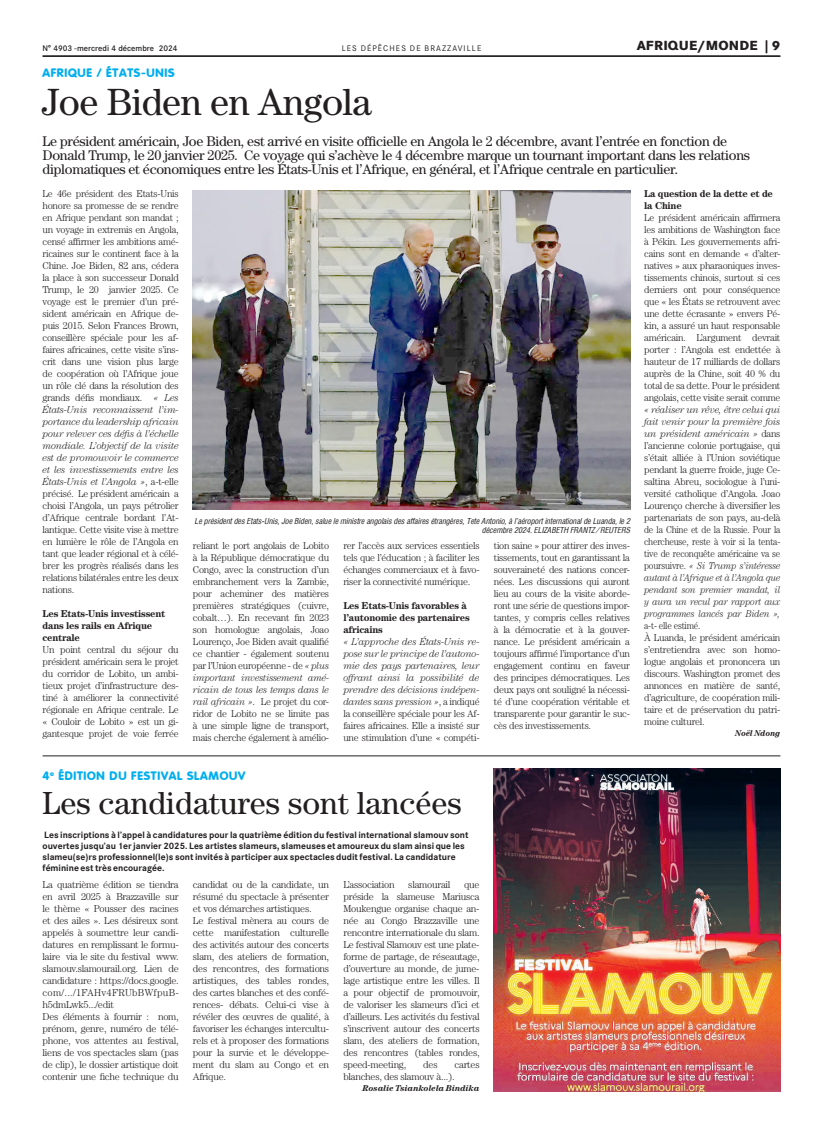
<style>
.page{position:relative;width:823px;height:1134px;background:#fff}
.page>*{position:absolute;margin:0;border:0;box-sizing:border-box;transform-origin:0 0}
.t1{font:38px "Century";letter-spacing:-.015em;color:#231f20}
.t2{font:32px "Century";color:#231f20}
.t3{font:14px/14px "Century";letter-spacing:-.02em;color:#231f20}
.t4{font:800 13px "Corporate SBQ";letter-spacing:.01em;color:#231f20}
.t5{font:800 12px "Corporate Rounded";letter-spacing:.06em;color:#00aeef}
.t6{font:300 10px/12px "Century";letter-spacing:-.025em;color:#231f20;text-align:justify}
.t7{font:italic 300 10px/12px "Century";letter-spacing:-.025em;color:#231f20;text-align:justify}
.t8{font:300 10px/12px "Century";letter-spacing:-.025em;color:#231f20;scale:.9 1}
.t9{font:700 10px/12px "Century";letter-spacing:-.025em;color:#231f20}
.t10{font:700 9px/11px "Corporate SBQ";color:#231f20}
.t11{font:italic 700 8.5px "Century";color:#231f20}
.t12{font:italic 700 8.5px "Century";color:#231f20;scale:.95 1}
.t13{font:italic 8px/9.6px "Corporate Condensed";color:#231f20;text-align:right}
.t14{font:500 8px "Corporate SBQ";color:#231f20}
.t15{font:8px "Corporate SBQ";letter-spacing:.135em;color:#231f20}
.s1{font-style:italic}
.s2{font-style:normal}
</style>
<div class="page">
<hr style="left:43px;top:56px;width:737px;height:1px;background:#231f20">
<img style="left:193px;top:191px;width:436px;height:318px">
<hr style="left:43px;top:755px;width:737px;height:1px;background:#231f20">
<img style="left:493px;top:768px;width:287px;height:323px">
<p class="t14" style="left:43px;top:43px;width:136px">N° 4903 -mercredi 4 décembre 2024</p>
<p class="t15" style="left:341px;top:43px;width:141px">LES DÉPÊCHES DE BRAZZAVILLE</p>
<h3 class="t4" style="left:636px;top:37px;width:145px">AFRIQUE/MONDE | 9</h3>
<p class="t5" style="left:43px;top:66px;width:133px">AFRIQUE / ÉTATS-UNIS</p>
<h1 class="t1" style="left:43px;top:80px;width:330px">Joe Biden en Angola</h1>
<p class="t3" style="left:43px;top:134px;width:708px">Le président américain, Joe Biden, est arrivé en visite officielle en Angola le 2 décembre, avant l’entrée en fonction de<br>Donald Trump, le 20 janvier 2025. Ce voyage qui s’achève le 4 décembre marque un tournant important dans les relations diplomatiques et économiques entre les États-Unis et l’Afrique, en général, et l’Afrique centrale en particulier.</p>
<p class="t6" style="left:43px;top:188px;width:138px">Le 46e président des Etats-Unis honore sa promesse de se rendre en Afrique pendant son mandat ; un voyage in extremis en Angola, censé affirmer les ambitions amé&shy;ricaines sur le continent face à la Chine. Joe Biden, 82 ans, cédera la place à son successeur Donald Trump, le 20 janvier 2025. Ce voyage est le premier d’un pré&shy;sident américain en Afrique de&shy;puis 2015. Selon Frances Brown, conseillère spéciale pour les af&shy;faires africaines, cette visite s’ins&shy;crit dans une vision plus large de coopération où l’Afrique joue un rôle clé dans la résolution des grands défis mondiaux. <span class="s1">« Les États-Unis reconnaissent l’im&shy;portance du leadership africain pour relever ces défis à l’échelle mondiale. L’objectif de la visite est de promouvoir le commerce et les investissements entre les États-Unis et l’Angola »</span>, a-t-elle précisé. Le président américain a choisi l’Angola, un pays pétrolier d’Afrique centrale bordant l’At&shy;lantique. Cette visite vise à mettre en lumière le rôle de l’Angola en tant que leader régional et à célé&shy;brer les progrès réalisés dans les relations bilatérales entre les deux nations.</p>
<p class="t9" style="left:43px;top:608px;width:124px">Les Etats-Unis investissent dans les rails en Afrique centrale</p>
<p class="t6" style="left:43px;top:644px;width:138px">Un point central du séjour du président américain sera le projet du corridor de Lobito, un ambi&shy;tieux projet d’infrastructure des&shy;tiné à améliorer la connectivité régionale en Afrique centrale. Le « Couloir de Lobito » est un gi&shy;gantesque projet de voie ferrée</p>
<p class="t13" style="left:194px;top:516px;width:436px">Le président des Etats-Unis, Joe Biden, salue le ministre angolais des affaires étrangères, Tete Antonio, à l’aéroport international de Luanda, le 2 décembre 2024. ELIZABETH FRANTZ / REUTERS</p>
<p class="t6" style="left:193px;top:539px;width:138px">reliant le port angolais de Lobito à la République démocratique du Congo, avec la construction d’un embranchement vers la Zambie, pour acheminer des matières premières stratégiques (cuivre, cobalt…). En recevant fin 2023 son homologue angolais, Joao Lourenço, Joe Biden avait qualifié ce chantier - également soutenu par l’Union européenne - de <span class="s1">« plus important investissement amé&shy;ricain de tous les temps dans le rail africain »</span>. Le projet du cor&shy;ridor de Lobito ne se limite pas à une simple ligne de transport, mais cherche également à amélio-</p>
<p class="t6" style="left:343px;top:539px;width:138px">rer l’accès aux services essentiels tels que l’éducation ; à faciliter les échanges commerciaux et à favo&shy;riser la connectivité numérique.</p>
<p class="t9" style="left:343px;top:599px;width:128px">Les Etats-Unis favorables à l’autonomie des partenaires africains</p>
<p class="t7" style="left:343px;top:635px;width:138px">« L’approche des États-Unis re&shy;pose sur le principe de l’autono&shy;mie des pays partenaires, leur offrant ainsi la possibilité de prendre des décisions indépen&shy;dantes sans pression »<span class="s2">, a indiqué la conseillère spéciale pour les Af&shy;faires africaines. Elle a insisté sur une stimulation d’une « compéti-</span></p>
<p class="t6" style="left:493px;top:539px;width:138px">tion saine » pour attirer des inves&shy;tissements, tout en garantissant la souveraineté des nations concer&shy;nées. Les discussions qui auront lieu au cours de la visite aborde&shy;ront une série de questions impor&shy;tantes, y compris celles relatives à la démocratie et à la gouver&shy;nance. Le président américain a toujours affirmé l’importance d’un engagement continu en faveur des principes démocratiques. Les deux pays ont souligné la nécessi&shy;té d’une coopération véritable et transparente pour garantir le suc&shy;cès des investissements.</p>
<p class="t5" style="left:43px;top:768px;width:204px">4<sup>e</sup> ÉDITION DU FESTIVAL SLAMOUV</p>
<h2 class="t2" style="left:43px;top:784px;width:420px">Les candidatures sont lancées</h2>
<p class="t10" style="left:43px;top:829px;width:427px">Les inscriptions à l’appel à candidatures pour la quatrième édition du festival international slamouv sont ouvertes jusqu’au 1er janvier 2025. Les artistes slameurs, slameuses et amoureux du slam ainsi que les slameu(se)rs professionnel(le)s sont invités à participer aux spectacles dudit festival. La candidature féminine est très encouragée.</p>
<p class="t6" style="left:43px;top:878px;width:138px;text-align:left">La quatrième édition se tiendra en avril 2025 à Brazzaville sur le thème « Pousser des racines et des ailes ». Les désireux sont appelés à soumettre leur candi&shy;datures en remplissant le formu&shy;laire via le site du festival www. slamouv.slamourail.org. Lien de candidature : https://docs.google. com/.../1FAHv4FRUbBWfpuB&shy;h5dmLwk5.../edit<br>Des éléments à fournir : nom, prénom, genre, numéro de télé&shy;phone, vos attentes au festival, liens de vos spectacles slam (pas de clip), le dossier artistique doit contenir une fiche technique du</p>
<p class="t6" style="left:193px;top:878px;width:138px;text-align:left">candidat ou de la candidate, un résumé du spectacle à présenter et vos démarches artistiques.<br>Le festival mènera au cours de cette manifestation culturelle des activités autour des concerts slam, des ateliers de formation, des rencontres, des formations artistiques, des tables rondes, des cartes blanches et des confé&shy;rences- débats. Celui-ci vise à révéler des œuvres de qualité, à favoriser les échanges intercultu&shy;rels et à proposer des formations pour la survie et le développe&shy;ment du slam au Congo et en<br>Afrique.</p>
<p class="t6" style="left:343px;top:878px;width:53px">L’association</p>
<p class="t6" style="left:408px;top:878px;width:44px">slamourail</p>
<p class="t6" style="left:343px;top:878px;width:138px;text-indent:121px">que préside la slameuse Mariusca Moukengue organise chaque an&shy;née au Congo Brazzaville une rencontre internationale du slam.<br>Le festival Slamouv est une plate&shy;forme de partage, de réseautage, d’ouverture au monde, de jume&shy;lage artistique entre les villes. Il a pour objectif de promouvoir, de valoriser les slameurs d’ici et d’ailleurs. Les activités du festival s’inscrivent autour des concerts slam, des ateliers de formation, des rencontres (tables rondes, speed-meeting,</p>
<p class="t6" style="left:423px;top:1058px;width:16px">des</p>
<p class="t6" style="left:343px;top:1058px;width:138px;text-indent:111px">cartes blanches, des slamouv à...).</p>
<p class="t11" style="left:362px;top:1083px;width:119px">Rosalie Tsiankolela Bindika</p>
<p class="t9" style="left:643px;top:188px;width:130px">La question de la dette et de la Chine</p>
<p class="t6" style="left:643px;top:212px;width:138px">Le président américain affirmera les ambitions de Washington face à Pékin. Les gouvernements afri&shy;cains sont en demande « d’alter&shy;natives » aux pharaoniques inves&shy;tissements chinois, surtout si ces derniers ont pour conséquence que « les États se retrouvent avec une dette écrasante » envers Pé&shy;kin, a assuré un haut responsable américain. L’argument devrait porter : l’Angola est endettée à hauteur de 17 milliards de dollars auprès de la Chine, soit 40 % du total de sa dette. Pour le président angolais, cette visite serait comme</p>
<p class="t6" style="left:643px;top:404px;width:138px"><span class="s1">« réaliser un rêve, être celui qui fait venir pour la première fois un président américain »</span> dans l’ancienne colonie portugaise, qui s’était alliée à l’Union soviétique pendant la guerre froide, juge Ce&shy;saltina Abreu, sociologue à l’uni&shy;versité catholique d’Angola. Joao Lourenço cherche à diversifier les partenariats de son pays, au-delà de la Chine et de la Russie. Pour la chercheuse, reste à voir si la tenta&shy;tive de reconquête américaine va se poursuivre. <span class="s1">« Si Trump s’intéresse autant à l’Afrique et à l’Angola que pendant son premier mandat, il y aura un recul par rapport aux programmes lancés par Biden »,</span></p>
<p class="t8" style="left:643px;top:620px;width:153px">a-t- elle estimé.<br>À Luanda, le président américain s’entretiendra avec son homo&shy;logue angolais et prononcera un discours. Washington promet des annonces en matière de santé, d’agriculture, de coopération mili&shy;taire et de préservation du patri&shy;moine culturel.</p>
<p class="t12" style="left:734px;top:728px;width:49px">Noël Ndong</p>
</div>
